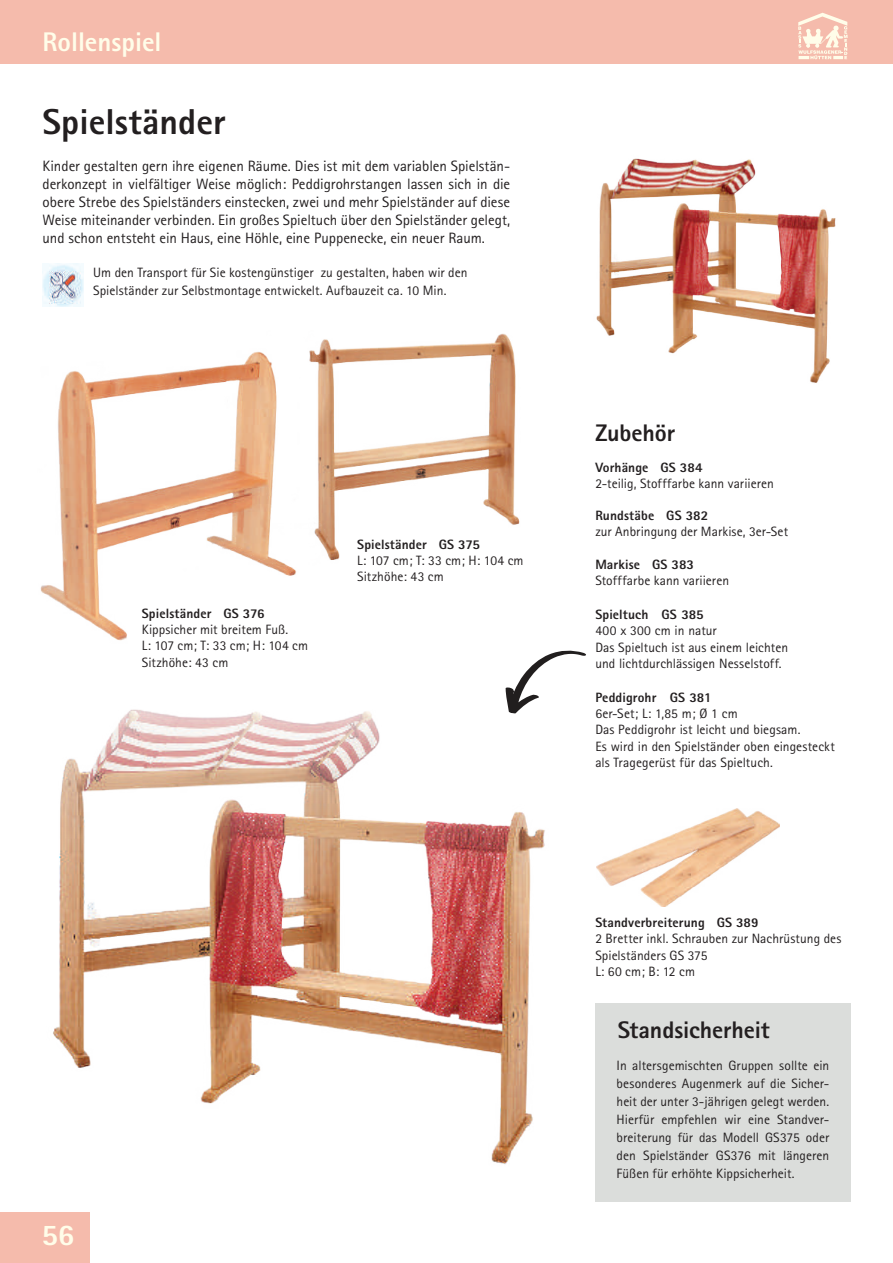
<style>
.page{position:relative;width:893px;height:1263px;background:#fff}
.page>*{position:absolute;margin:0;border:0;box-sizing:border-box;transform-origin:0 0}
.t1{font:800 36px "Rotis Sans Serif";letter-spacing:.005em;color:#231f20}
.t2{font:800 30px "Rotis Sans Serif";color:#fffde9}
.t3{font:800 27px "Rotis Sans Serif";color:#fffde9}
.t4{font:800 24px "Rotis Sans Serif";letter-spacing:-.005em;color:#231f20}
.t5{font:15px/18px "Rotis Sans Serif";letter-spacing:-.005em;color:#231f20;text-align:justify}
.t6{font:13.5px/16.2px "Rotis Sans Serif";letter-spacing:.005em;color:#231f20}
.t7{font:800 13.5px "Rotis Sans Serif";letter-spacing:.01em;color:#231f20}
</style>
<div class="page">
<img style="left:53px;top:688px;width:492px;height:476px">
<img style="left:596px;top:158px;width:240px;height:225px">
<img style="left:328px;top:333px;width:192px;height:227px">
<div style="left:0;top:0;width:893px;height:64px;background:#f5bbac"></div>
<svg style="left:798px;top:13px;width:49px;height:46px"></svg>
<img style="left:596px;top:809px;width:183px;height:98px">
<img style="left:42px;top:264px;width:42px;height:42px">
<div style="left:595px;top:1003px;width:255px;height:198px;background:#dbdddb"></div>
<svg style="left:506px;top:650px;width:80px;height:64px"></svg>
<div style="left:0;top:1213px;width:90px;height:50px;background:#f5bbac"></div>
<img style="left:40px;top:339px;width:288px;height:302px">
<h3 class="t3" style="left:42px;top:25px;width:120px">Rollenspiel</h3>
<h1 class="t1" style="left:42px;top:99px;width:185px">Spielständer</h1>
<p class="t5" style="left:42px;top:157px;width:469px">Kinder gestalten gern ihre eigenen Räume. Dies ist mit dem variablen Spielstän&shy;derkonzept in vielfältiger Weise möglich: Peddigrohrstangen lassen sich in die obere Strebe des Spielständers einstecken, zwei und mehr Spielständer auf diese Weise miteinander verbinden. Ein großes Spieltuch über den Spielständer gelegt, und schon entsteht ein Haus, eine Höhle, eine Puppenecke, ein neuer Raum.</p>
<p class="t6" style="left:93px;top:263px;width:376px;line-height:18px">Um den Transport für Sie kostengünstiger zu gestalten, haben wir den<br>Spielständer zur Selbstmontage entwickelt. Aufbauzeit ca. 10 Min.</p>
<p class="t7" style="left:142px;top:605px;width:124px">Spielständer GS 376</p>
<p class="t6" style="left:142px;top:621px;width:168px">Kippsicher mit breitem Fuß.<br>L: 107 cm; T: 33 cm; H: 104 cm<br>Sitzhöhe: 43 cm</p>
<p class="t7" style="left:357px;top:535px;width:124px">Spielständer GS 375</p>
<p class="t6" style="left:357px;top:552px;width:168px">L: 107 cm; T: 33 cm; H: 104 cm<br>Sitzhöhe: 43 cm</p>
<h2 class="t2" style="left:42px;top:1216px;width:34px">56</h2>
<h3 class="t4" style="left:595px;top:418px;width:81px">Zubehör</h3>
<p class="t7" style="left:595px;top:458px;width:109px">Vorhänge GS 384</p>
<p class="t6" style="left:595px;top:475px;width:180px">2-teilig, Stofffarbe kann variieren</p>
<p class="t7" style="left:595px;top:507px;width:114px">Rundstäbe GS 382</p>
<p class="t6" style="left:595px;top:524px;width:194px">zur Anbringung der Markise, 3er-Set</p>
<p class="t7" style="left:595px;top:556px;width:100px">Markise GS 383</p>
<p class="t6" style="left:595px;top:572px;width:135px">Stofffarbe kann variieren</p>
<p class="t7" style="left:595px;top:606px;width:110px">Spieltuch GS 385</p>
<p class="t6" style="left:595px;top:623px;width:194px">400 x 300 cm in natur<br>Das Spieltuch ist aus einem leichten und lichtdurchlässigen Nesselstoff.</p>
<p class="t7" style="left:595px;top:689px;width:118px">Peddigrohr GS 381</p>
<p class="t6" style="left:595px;top:705px;width:241px">6er-Set; L: 1,85 m; Ø 1 cm<br>Das Peddigrohr ist leicht und biegsam.<br>Es wird in den Spielständer oben eingesteckt als Tragegerüst für das Spieltuch.</p>
<p class="t7" style="left:595px;top:914px;width:165px">Standverbreiterung GS 389</p>
<p class="t6" style="left:595px;top:930px;width:248px">2 Bretter inkl. Schrauben zur Nachrüstung des<br>Spielständers GS 375<br>L: 60 cm; B: 12 cm</p>
<h3 class="t4" style="left:618px;top:1015px;width:153px">Standsicherheit</h3>
<p class="t6" style="left:617px;top:1056px;width:214px;line-height:18px;text-align:justify">In altersgemischten Gruppen sollte ein besonderes Augenmerk auf die Sicher&shy;heit der unter 3-jährigen gelegt werden.<br>Hierfür empfehlen wir eine Standver&shy;breiterung für das Modell GS375 oder den Spielständer GS376 mit längeren Füßen für erhöhte Kippsicherheit.</p>
</div>
